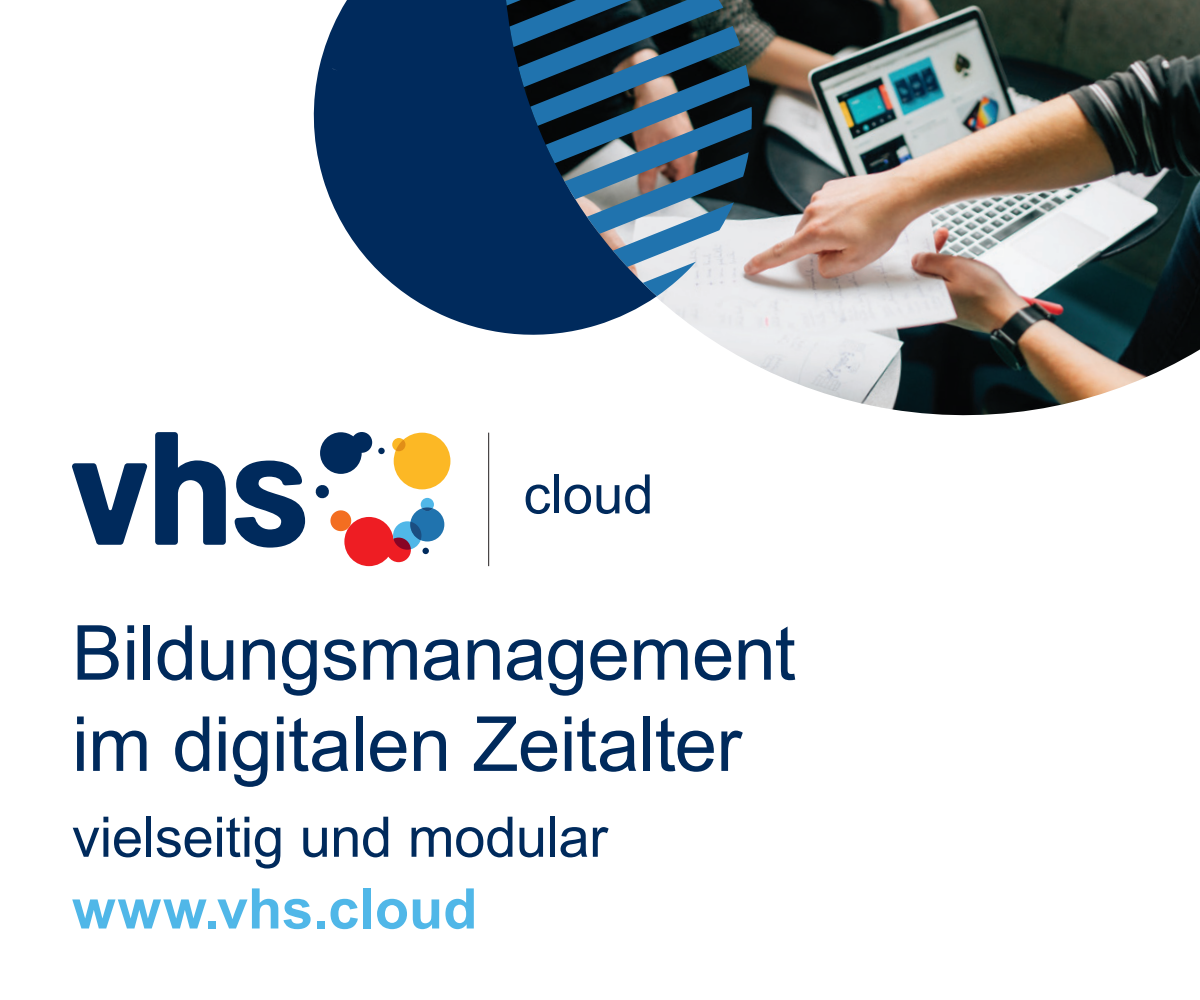
<style>
.page{position:relative;width:1200px;height:1000px;background:#fff}
.page>*{position:absolute;margin:0;border:0;box-sizing:border-box;transform-origin:0 0}
.t1{font:76px/91.2px "Arial";letter-spacing:-.01em;color:#002a5c}
.t2{font:56px "Arial";letter-spacing:-.005em;color:#002a5c}
.t3{font:700 56px "Arial";color:#50b7e8}
</style>
<div class="page">
<img style="left:657px;top:0;width:543px;height:416px">
<svg style="left:313px;top:0;width:344px;height:335px;fill:#002a5c"></svg>
<svg style="left:505px;top:0;width:247px;height:296px;background:#355a78"></svg>
<svg style="left:526px;top:485px;width:24px;height:29px"></svg>
<div style="left:554px;top:474px;width:5px;height:39px;background:#002a5c"></div>
<svg style="left:565px;top:485px;width:26px;height:29px"></svg>
<svg style="left:597px;top:485px;width:22px;height:29px"></svg>
<svg style="left:625px;top:474px;width:25px;height:40px"></svg>
<svg style="left:72px;top:463px;width:76px;height:82px"></svg>
<svg style="left:155px;top:432px;width:71px;height:113px"></svg>
<svg style="left:235px;top:461px;width:70px;height:87px"></svg>
<hr style="left:488px;top:433px;width:1px;height:133px;background:#231f20">
<div style="left:410px;top:507px;width:34px;height:35px;background:#2073ae;border-radius:50%"></div>
<div style="left:421px;top:498px;width:13px;height:13px;background:#50b7e8;border-radius:50%"></div>
<svg style="left:330px;top:509px;width:91px;height:57px"></svg>
<svg style="left:422px;top:507px;width:11px;height:4px"></svg>
<svg style="left:392px;top:433px;width:58px;height:56px"></svg>
<svg style="left:320px;top:432px;width:52px;height:42px"></svg>
<svg style="left:315px;top:485px;width:14px;height:14px"></svg>
<div style="left:378px;top:448px;width:7px;height:6px;background:#002a5c;border-radius:50%"></div>
<div style="left:422px;top:548px;width:7px;height:6px;background:#002a5c;border-radius:50%"></div>
<p class="t1" style="left:72px;top:608px;width:725px">Bildungsmanagement im digitalen Zeitalter</p>
<p class="t2" style="left:72px;top:800px;width:537px">vielseitig und modular</p>
<p class="t3" style="left:72px;top:872px;width:407px">www.vhs.cloud</p>
</div>
